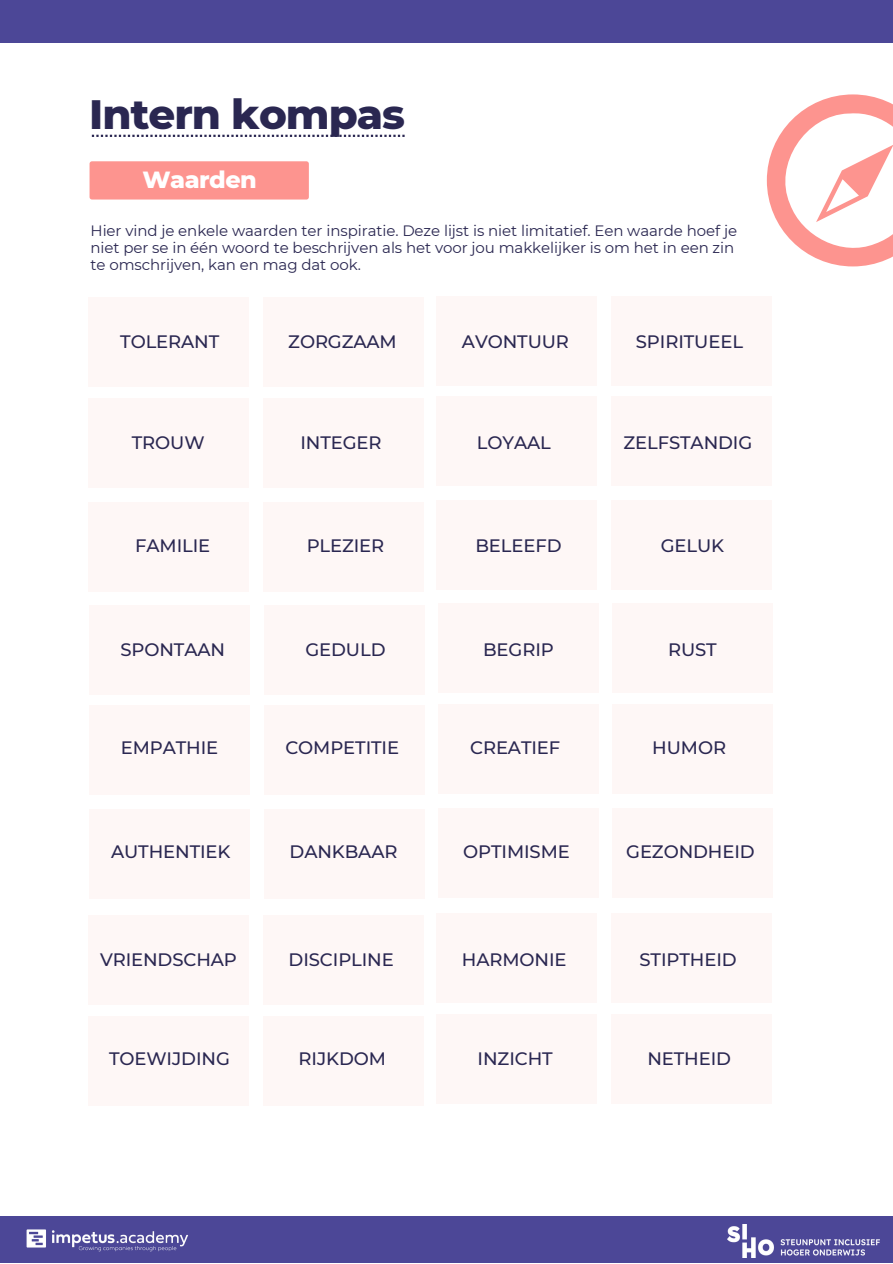
<style>
.page{position:relative;width:893px;height:1264px;background:#fff}
.page>*{position:absolute;margin:0;border:0;box-sizing:border-box;transform-origin:0 0}
.t1{font:800 41.85px "Montserrat";letter-spacing:-.025em;color:#2a2751}
.t2{font:800 23.85px "Montserrat";letter-spacing:-.025em;color:#fff}
.t3{font:500 18px "Montserrat";letter-spacing:-.005em;color:#2a2751}
.t4{font:15px/16.8px "Montserrat";letter-spacing:-.005em;color:#2a2751}
</style>
<div class="page">
<svg style="left:92px;top:135px;width:312px;height:2px"></svg>
<svg style="left:766px;top:94px;width:126px;height:172px"></svg>
<div style="left:89px;top:161px;width:220px;height:38px;background:#fd948f;border-radius:2px"></div>
<div style="left:88px;top:297px;width:161px;height:90px;background:#fef7f6"></div>
<div style="left:262px;top:297px;width:161px;height:90px;background:#fef7f6"></div>
<div style="left:436px;top:295px;width:161px;height:90px;background:#fef7f6"></div>
<div style="left:611px;top:295px;width:160px;height:90px;background:#fef7f6"></div>
<div style="left:88px;top:397px;width:161px;height:90px;background:#fef7f6"></div>
<div style="left:262px;top:397px;width:161px;height:90px;background:#fef7f6"></div>
<div style="left:436px;top:396px;width:161px;height:89px;background:#fef7f6"></div>
<div style="left:611px;top:396px;width:160px;height:89px;background:#fef7f6"></div>
<div style="left:88px;top:501px;width:161px;height:90px;background:#fef7f6"></div>
<div style="left:262px;top:501px;width:161px;height:90px;background:#fef7f6"></div>
<div style="left:436px;top:500px;width:161px;height:89px;background:#fef7f6"></div>
<div style="left:611px;top:500px;width:160px;height:89px;background:#fef7f6"></div>
<div style="left:89px;top:605px;width:161px;height:90px;background:#fef7f6"></div>
<div style="left:263px;top:605px;width:161px;height:90px;background:#fef7f6"></div>
<div style="left:437px;top:603px;width:161px;height:90px;background:#fef7f6"></div>
<div style="left:612px;top:603px;width:160px;height:90px;background:#fef7f6"></div>
<div style="left:89px;top:705px;width:161px;height:90px;background:#fef7f6"></div>
<div style="left:263px;top:705px;width:161px;height:90px;background:#fef7f6"></div>
<div style="left:437px;top:703px;width:161px;height:90px;background:#fef7f6"></div>
<div style="left:612px;top:703px;width:160px;height:90px;background:#fef7f6"></div>
<div style="left:89px;top:809px;width:161px;height:90px;background:#fef7f6"></div>
<div style="left:263px;top:809px;width:161px;height:90px;background:#fef7f6"></div>
<div style="left:437px;top:807px;width:161px;height:90px;background:#fef7f6"></div>
<div style="left:612px;top:807px;width:160px;height:90px;background:#fef7f6"></div>
<div style="left:88px;top:915px;width:161px;height:90px;background:#fef7f6"></div>
<div style="left:262px;top:915px;width:161px;height:90px;background:#fef7f6"></div>
<div style="left:436px;top:913px;width:161px;height:90px;background:#fef7f6"></div>
<div style="left:611px;top:913px;width:160px;height:90px;background:#fef7f6"></div>
<div style="left:88px;top:1015px;width:161px;height:90px;background:#fef7f6"></div>
<div style="left:262px;top:1015px;width:161px;height:90px;background:#fef7f6"></div>
<div style="left:436px;top:1013px;width:161px;height:90px;background:#fef7f6"></div>
<div style="left:611px;top:1013px;width:160px;height:90px;background:#fef7f6"></div>
<div style="left:0;top:1216px;width:892px;height:46px;background:#4c4797"></div>
<img style="left:727px;top:1224px;width:152px;height:32px">
<img style="left:26px;top:1229px;width:162px;height:23px">
<div style="left:0;top:0;width:892px;height:43px;background:#4c4797"></div>
<h1 class="t1" style="left:89px;top:88px;width:317px">Intern kompas</h1>
<h2 class="t2" style="left:143px;top:165px;width:116px">Waarden</h2>
<p class="t4" style="left:91px;top:222px;width:648px">Hier vind je enkele waarden ter inspiratie. Deze lijst is niet limitatief. Een waarde hoef je niet per se in één woord te beschrijven als het voor jou makkelijker is om het in een zin te omschrijven, kan en mag dat ook.</p>
<p class="t3" style="left:120px;top:331px;width:101px">TOLERANT</p>
<p class="t3" style="left:288px;top:331px;width:110px">ZORGZAAM</p>
<p class="t3" style="left:462px;top:331px;width:109px">AVONTUUR</p>
<p class="t3" style="left:636px;top:331px;width:109px">SPIRITUEEL</p>
<p class="t3" style="left:132px;top:431px;width:74px">TROUW</p>
<p class="t3" style="left:300px;top:431px;width:83px">INTEGER</p>
<p class="t3" style="left:477px;top:431px;width:75px">LOYAAL</p>
<p class="t3" style="left:623px;top:431px;width:130px">ZELFSTANDIG</p>
<p class="t3" style="left:135px;top:535px;width:77px">FAMILIE</p>
<p class="t3" style="left:306px;top:535px;width:79px">PLEZIER</p>
<p class="t3" style="left:475px;top:535px;width:88px">BELEEFD</p>
<p class="t3" style="left:660px;top:535px;width:65px">GELUK</p>
<p class="t3" style="left:120px;top:638px;width:106px">SPONTAAN</p>
<p class="t3" style="left:305px;top:638px;width:82px">GEDULD</p>
<p class="t3" style="left:483px;top:638px;width:72px">BEGRIP</p>
<p class="t3" style="left:668px;top:638px;width:50px">RUST</p>
<p class="t3" style="left:121px;top:737px;width:99px">EMPATHIE</p>
<p class="t3" style="left:285px;top:737px;width:115px">COMPETITIE</p>
<p class="t3" style="left:470px;top:737px;width:92px">CREATIEF</p>
<p class="t3" style="left:652px;top:737px;width:75px">HUMOR</p>
<p class="t3" style="left:111px;top:841px;width:121px">AUTHENTIEK</p>
<p class="t3" style="left:289px;top:841px;width:109px">DANKBAAR</p>
<p class="t3" style="left:463px;top:841px;width:108px">OPTIMISME</p>
<p class="t3" style="left:626px;top:841px;width:130px">GEZONDHEID</p>
<p class="t3" style="left:100px;top:948px;width:138px">VRIENDSCHAP</p>
<p class="t3" style="left:288px;top:948px;width:107px">DISCIPLINE</p>
<p class="t3" style="left:462px;top:948px;width:106px">HARMONIE</p>
<p class="t3" style="left:639px;top:948px;width:99px">STIPTHEID</p>
<p class="t3" style="left:109px;top:1047px;width:122px">TOEWIJDING</p>
<p class="t3" style="left:298px;top:1047px;width:89px">RIJKDOM</p>
<p class="t3" style="left:477px;top:1047px;width:77px">INZICHT</p>
<p class="t3" style="left:647px;top:1047px;width:85px">NETHEID</p>
</div>
